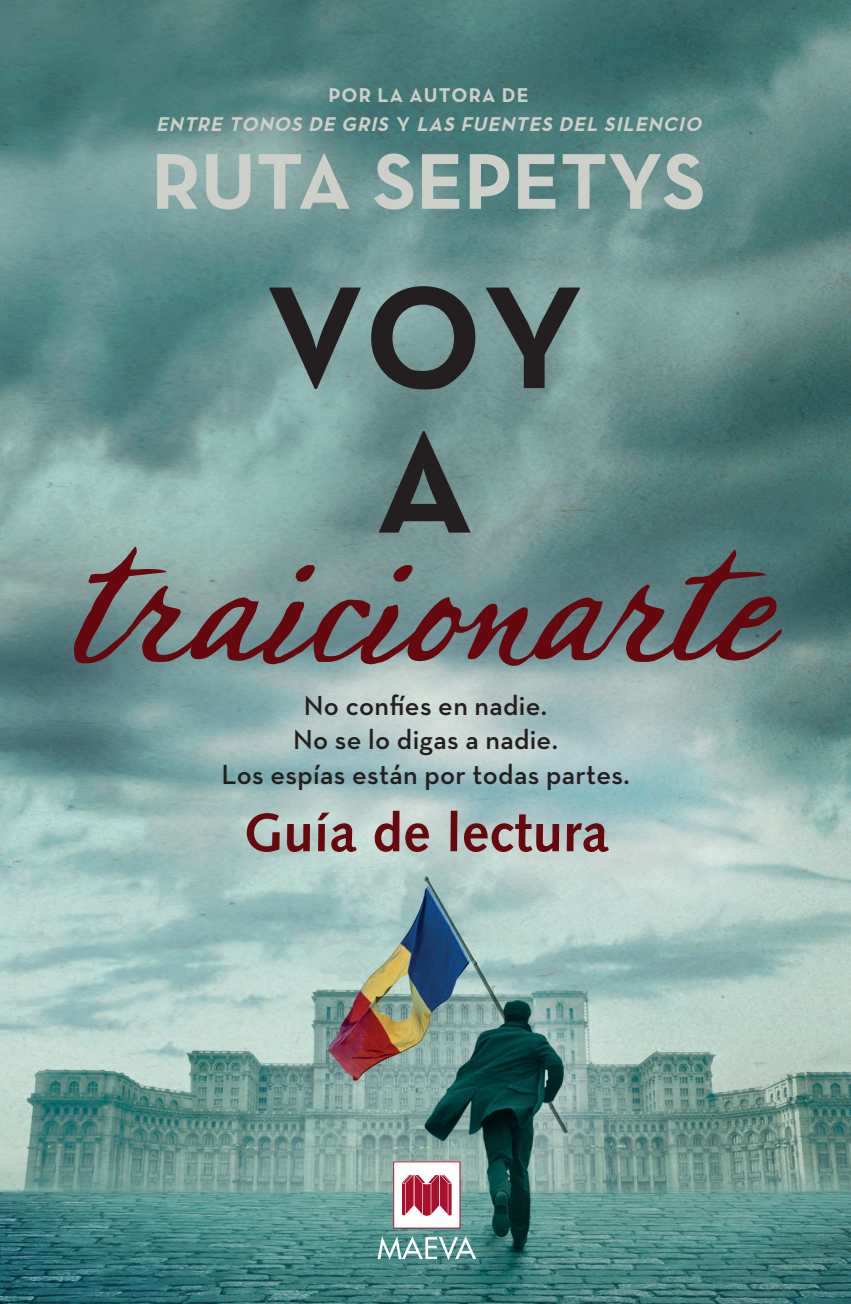
<style>
.page{position:relative;width:851px;height:1304px;background:#fff}
.page>*{position:absolute;margin:0;border:0;box-sizing:border-box;transform-origin:0 0}
.t1{font:147.8px/144.4px "Neutraface Text Bold G4";color:#231f20;text-align:center}
.t2{font:80.4px "Neutraface Text Bold G4";color:#cdcfc9}
.t3{font:700 54px "Syntax LT Std";letter-spacing:.01em;color:#66080d}
.t4{font:600 28px/34.4px "Neutraface Text";letter-spacing:.01em;color:#231f20;text-align:center}
.t5{font:italic 20px/29.4px "Neutraface Text Bold G4";color:#cdcfc9;text-align:center}
.s1{font-style:normal}
</style>
<div class="page">
<img style="left:0;top:0;width:850px;height:1304px">
<svg style="left:74px;top:547px;width:707px;height:119px"></svg>
<svg style="left:374px;top:1225px;width:102px;height:35px"></svg>
<div style="left:393px;top:1162px;width:67px;height:66px;background:#fff"></div>
<svg style="left:402px;top:1174px;width:49px;height:42px"></svg>
<p class="t5" style="left:156px;top:80px;width:552px"><span class="s1">POR LA AUTORA DE<br></span>ENTRE TONOS DE GRIS <span class="s1">Y</span> LAS FUENTES DEL SILENCIO</p>
<h2 class="t2" style="left:151px;top:130px;width:556px">RUTA SEPETYS</h2>
<h1 class="t1" style="left:266px;top:264px;width:319px">VOY<br>A</h1>
<p class="t4" style="left:221px;top:688px;width:410px">No confíes en nadie.<br>No se lo digas a nadie.<br>Los espías están por todas partes.</p>
<h3 class="t3" style="left:244px;top:802px;width:366px">Guía de lectura</h3>
</div>
